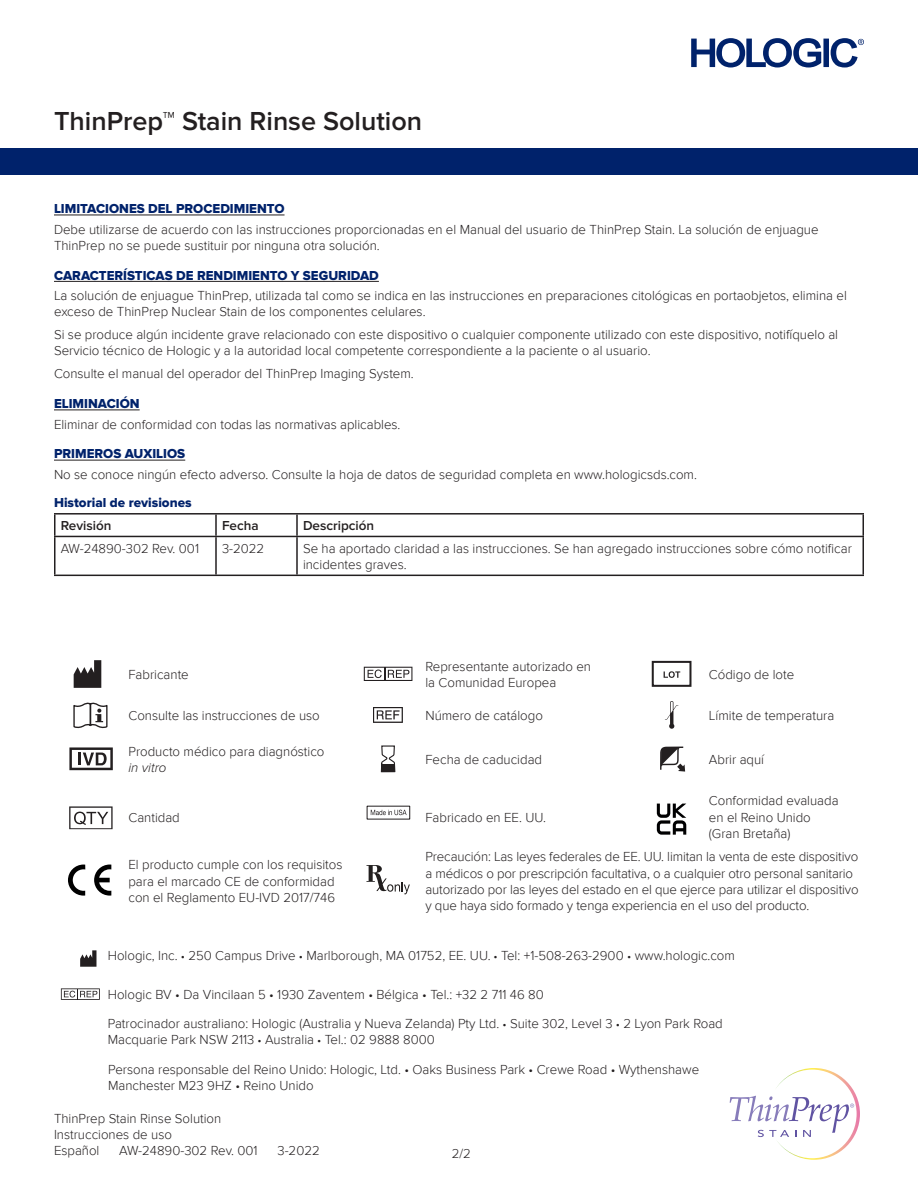
<style>
.page{position:relative;width:918px;height:1188px;background:#fff}
.page>*{position:absolute;margin:0;border:0;box-sizing:border-box;transform-origin:0 0}
.t1{font:600 27px "Proxima Nova";color:#231f20}
.Text{font:300 13.5px/16.2px "Proxima Nova";color:#231f20}
.Text_with_space_befo{font:300 13.5px/16.2px "Proxima Nova";color:#231f20}
.Section_name{font:13.5px "Proxima Nova Extrabld";color:#00226b}
.Subheading{font:600 13.5px "Proxima Nova";color:#231f20}
.Subheading-2{font:13.5px "Proxima Nova Extrabld";color:#00226b}
.s1{font-style:italic}
.s2{font-size:12px}
</style>
<div class="page">
<div style="left:0;top:149px;width:918px;height:26px;background:#00226b"></div>
<svg style="left:691px;top:38px;width:173px;height:30px"></svg>
<svg style="left:730px;top:1068px;width:130px;height:92px"></svg>
<hr style="left:54px;top:215px;width:231px;height:1px;background:#231f20">
<hr style="left:54px;top:281px;width:325px;height:1px;background:#231f20">
<hr style="left:54px;top:410px;width:86px;height:1px;background:#231f20">
<hr style="left:54px;top:460px;width:131px;height:1px;background:#231f20">
<hr style="left:54px;top:513px;width:162px;height:2px;background:#231f20">
<hr style="left:54px;top:515px;width:2px;height:21px;background:#231f20">
<hr style="left:216px;top:513px;width:81px;height:2px;background:#231f20">
<hr style="left:215px;top:515px;width:2px;height:21px;background:#231f20">
<hr style="left:297px;top:513px;width:567px;height:2px;background:#231f20">
<hr style="left:296px;top:515px;width:2px;height:21px;background:#231f20">
<hr style="left:862px;top:515px;width:2px;height:21px;background:#231f20">
<hr style="left:54px;top:536px;width:162px;height:1px;background:#231f20">
<hr style="left:54px;top:537px;width:2px;height:38px;background:#231f20">
<hr style="left:216px;top:536px;width:81px;height:1px;background:#231f20">
<hr style="left:215px;top:537px;width:2px;height:38px;background:#231f20">
<hr style="left:297px;top:536px;width:567px;height:1px;background:#231f20">
<hr style="left:296px;top:537px;width:2px;height:38px;background:#231f20">
<hr style="left:862px;top:537px;width:2px;height:38px;background:#231f20">
<hr style="left:54px;top:575px;width:162px;height:1px;background:#231f20">
<hr style="left:216px;top:575px;width:81px;height:1px;background:#231f20">
<hr style="left:297px;top:575px;width:567px;height:1px;background:#231f20">
<svg style="left:74px;top:660px;width:27px;height:28px"></svg>
<svg style="left:364px;top:667px;width:48px;height:14px"></svg>
<svg style="left:664px;top:671px;width:16px;height:7px"></svg>
<div style="left:652px;top:661px;width:39px;height:26px;border:2px solid #231f20"></div>
<svg style="left:73px;top:703px;width:35px;height:25px"></svg>
<img style="left:373px;top:707px;width:30px;height:15px">
<svg style="left:665px;top:701px;width:13px;height:28px"></svg>
<svg style="left:69px;top:747px;width:44px;height:23px"></svg>
<svg style="left:381px;top:745px;width:14px;height:19px"></svg>
<div style="left:382px;top:765px;width:12px;height:6px;background:#231f20"></div>
<div style="left:381px;top:764px;width:14px;height:8px;border:1px solid #231f20"></div>
<svg style="left:660px;top:746px;width:25px;height:26px"></svg>
<svg style="left:69px;top:806px;width:44px;height:23px"></svg>
<svg style="left:371px;top:810px;width:36px;height:5px"></svg>
<svg style="left:657px;top:804px;width:29px;height:31px"></svg>
<svg style="left:68px;top:865px;width:17px;height:31px"></svg>
<svg style="left:94px;top:865px;width:17px;height:31px"></svg>
<svg style="left:366px;top:865px;width:44px;height:29px"></svg>
<svg style="left:80px;top:950px;width:16px;height:17px"></svg>
<svg style="left:61px;top:988px;width:39px;height:12px"></svg>
<h1 class="t1" style="left:54px;top:106px;width:370px">ThinPrep™ Stain Rinse Solution</h1>
<p class="Section_name" style="left:54px;top:201px;width:232px">LIMITACIONES DEL PROCEDIMIENTO</p>
<p class="Text_with_space_befo" style="left:54px;top:221px;width:766px">Debe utilizarse de acuerdo con las instrucciones proporcionadas en el Manual del usuario de ThinPrep Stain. La solución de enjuague<br>ThinPrep no se puede sustituir por ninguna otra solución.</p>
<p class="Section_name" style="left:54px;top:267px;width:326px">CARACTERÍSTICAS DE RENDIMIENTO Y SEGURIDAD</p>
<p class="Text_with_space_befo" style="left:54px;top:288px;width:794px">La solución de enjuague ThinPrep, utilizada tal como se indica en las instrucciones en preparaciones citológicas en portaobjetos, elimina el exceso de ThinPrep Nuclear Stain de los componentes celulares.</p>
<p class="Text_with_space_befo" style="left:54px;top:327px;width:786px">Si se produce algún incidente grave relacionado con este dispositivo o cualquier componente utilizado con este dispositivo, notifíquelo al<br>Servicio técnico de Hologic y a la autoridad local competente correspondiente a la paciente o al usuario.</p>
<p class="Text_with_space_befo" style="left:54px;top:366px;width:361px">Consulte el manual del operador del ThinPrep Imaging System.</p>
<p class="Section_name" style="left:54px;top:396px;width:87px">ELIMINACIÓN</p>
<p class="Text_with_space_befo" style="left:54px;top:416px;width:348px">Eliminar de conformidad con todas las normativas aplicables.</p>
<p class="Section_name" style="left:54px;top:446px;width:133px">PRIMEROS AUXILIOS</p>
<p class="Text_with_space_befo" style="left:54px;top:466px;width:644px">No se conoce ningún efecto adverso. Consulte la hoja de datos de seguridad completa en www.hologicsds.com.</p>
<p class="Subheading-2" style="left:54px;top:495px;width:139px">Historial de revisiones</p>
<p class="Subheading" style="left:61px;top:518px;width:52px">Revisión</p>
<p class="Subheading" style="left:222px;top:518px;width:38px">Fecha</p>
<p class="Subheading" style="left:303px;top:518px;width:73px">Descripción</p>
<p class="Text" style="left:61px;top:541px;width:140px">AW-24890-302 Rev. 001</p>
<p class="Text" style="left:222px;top:541px;width:44px">3-2022</p>
<p class="Text" style="left:303px;top:541px;width:550px">Se ha aportado claridad a las instrucciones. Se han agregado instrucciones sobre cómo notificar incidentes graves.</p>
<p class="Text" style="left:128px;top:667px;width:62px">Fabricante</p>
<p class="Text" style="left:425px;top:659px;width:167px">Representante autorizado en la Comunidad Europea</p>
<p class="Text" style="left:709px;top:667px;width:87px">Código de lote</p>
<p class="Text" style="left:128px;top:708px;width:193px">Consulte las instrucciones de uso</p>
<p class="Text" style="left:425px;top:708px;width:119px">Número de catálogo</p>
<p class="Text" style="left:709px;top:708px;width:127px">Límite de temperatura</p>
<p class="Text" style="left:128px;top:744px;width:198px">Producto médico para diagnóstico <span class="s1">in vitro</span></p>
<p class="Text" style="left:425px;top:752px;width:118px">Fecha de caducidad</p>
<p class="Text" style="left:709px;top:752px;width:57px">Abrir aquí</p>
<p class="Text" style="left:128px;top:809px;width:53px">Cantidad</p>
<p class="Text" style="left:425px;top:809px;width:122px">Fabricado en EE. UU.</p>
<p class="Text" style="left:709px;top:793px;width:131px">Conformidad evaluada en el Reino Unido (Gran Bretaña)</p>
<p class="Text" style="left:128px;top:857px;width:216px">El producto cumple con los requisitos para el marcado CE de conformidad con el Reglamento EU-IVD 2017/746</p>
<p class="Text" style="left:425px;top:849px;width:435px">Precaución: Las leyes federales de EE. UU. limitan la venta de este dispositivo a médicos o por prescripción facultativa, o a cualquier otro personal sanitario autorizado por las leyes del estado en el que ejerce para utilizar el dispositivo y que haya sido formado y tenga experiencia en el uso del producto.</p>
<p class="Text" style="left:108px;top:947px;width:629px">Hologic, Inc. <span class="s2">•</span> 250 Campus Drive <span class="s2">•</span> Marlborough, MA 01752, EE. UU. <span class="s2">•</span> Tel: +1-508-263-2900 <span class="s2">•</span> www.hologic.com</p>
<p class="Text" style="left:108px;top:986px;width:438px">Hologic BV • Da Vincilaan 5 • 1930 Zaventem • Bélgica • Tel.: +32 2 711 46 80</p>
<p class="Text" style="left:108px;top:1016px;width:617px">Patrocinador australiano: Hologic (Australia y Nueva Zelanda) Pty Ltd. <span class="s2">•</span> Suite 302, Level 3 <span class="s2">•</span> 2 Lyon Park Road<br>Macquarie Park NSW 2113 <span class="s2">•</span> Australia <span class="s2">•</span> Tel.: 02 9888 8000</p>
<p class="Text" style="left:108px;top:1061px;width:593px">Persona responsable del Reino Unido: Hologic, Ltd. • Oaks Business Park • Crewe Road • Wythenshawe<br>Manchester M23 9HZ • Reino Unido</p>
<p class="Text" style="left:54px;top:1111px;width:169px">ThinPrep Stain Rinse Solution<br>Instrucciones de uso<br>Español</p>
<p class="Text" style="left:119px;top:1143px;width:140px">AW-24890-302 Rev. 001</p>
<p class="Text" style="left:277px;top:1143px;width:44px">3-2022</p>
<p class="Text" style="left:452px;top:1146px;width:21px">2/2</p>
</div>
